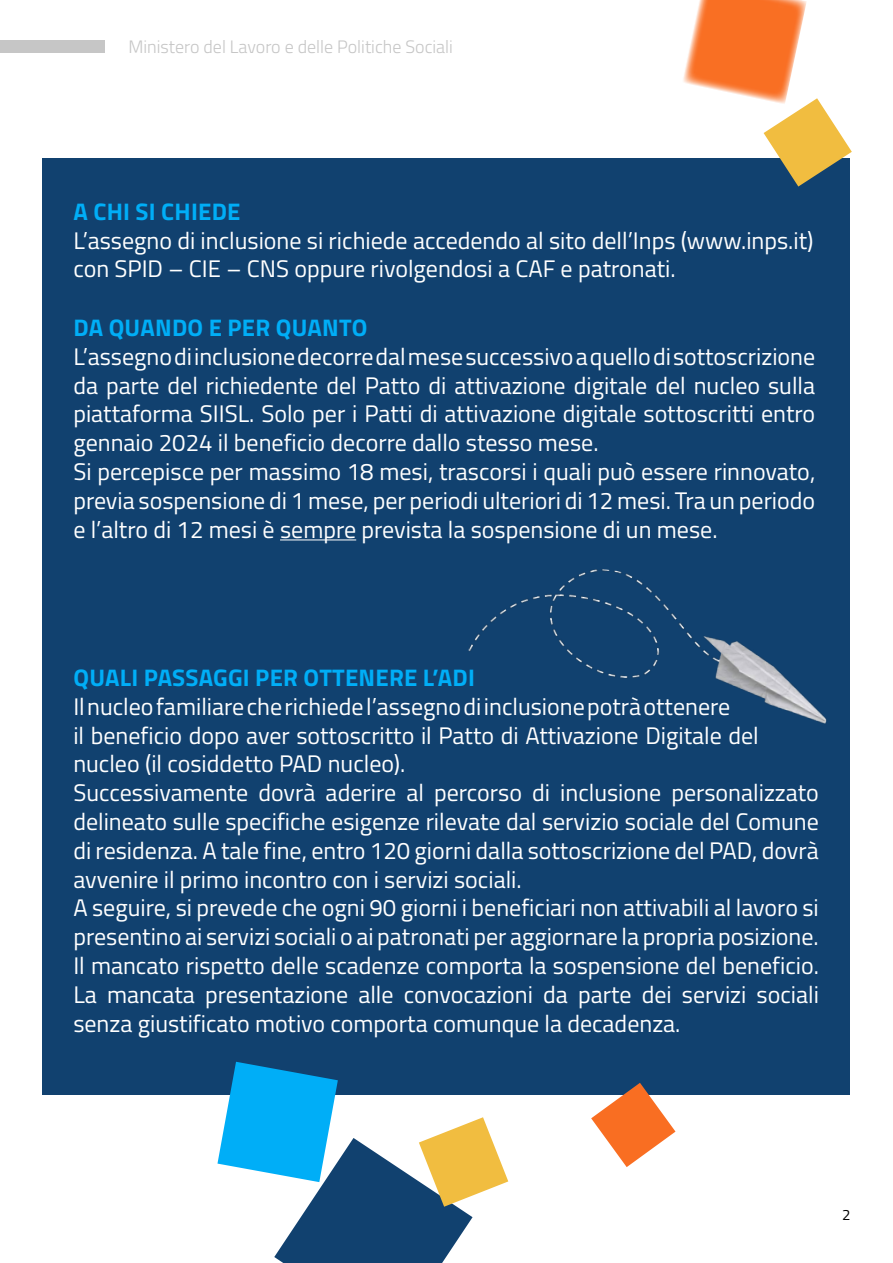
<style>
.page{position:relative;width:893px;height:1263px;background:#fff}
.page>*{position:absolute;margin:0;border:0;box-sizing:border-box;transform-origin:0 0}
.t1{font:24px/28.8px "Titillium Web";color:#fff}
.t2{font:700 24px "Titillium Web";letter-spacing:.01em;color:#00aef7}
.t3{font:300 18px "Titillium Web";color:#c6c6c6}
.t4{font:15px "Titillium Web";color:#000}
</style>
<div class="page">
<div style="left:43px;top:158px;width:807px;height:937px;background:#11416f"></div>
<hr style="left:280px;top:540px;width:76px;height:1px;background:#fff">
<div style="left:0;top:40px;width:105px;height:13px;background:#c6c6c6"></div>
<img style="left:468px;top:569px;width:359px;height:155px">
<svg style="left:591px;top:1083px;width:84px;height:84px"></svg>
<svg style="left:217px;top:1062px;width:291px;height:201px"></svg>
<svg style="left:683px;top:0;width:169px;height:187px"></svg>
<p class="t3" style="left:128px;top:34px;width:326px">Ministero del Lavoro e delle Politiche Sociali</p>
<p class="t2" style="left:73px;top:193px;width:169px">A CHI SI CHIEDE</p>
<p class="t1" style="left:73px;top:225px;width:742px">L’assegno di inclusione si richiede accedendo al sito dell’Inps (www.inps.it) con SPID – CIE – CNS oppure rivolgendosi a CAF e patronati.</p>
<p class="t2" style="left:73px;top:309px;width:296px">DA QUANDO E PER QUANTO</p>
<p class="t1" style="left:73px;top:341px;width:743px">L’assegno di inclusione decorre dal mese successivo a quello di sottoscrizione da parte del richiedente del Patto di attivazione digitale del nucleo sulla piattaforma SIISL. Solo per i Patti di attivazione digitale sottoscritti entro gennaio 2024 il beneficio decorre dallo stesso mese.<br>Si percepisce per massimo 18 mesi, trascorsi i quali può essere rinnovato, previa sospensione di 1 mese, per periodi ulteriori di 12 mesi. Tra un periodo e l’altro di 12 mesi è sempre prevista la sospensione di un mese.</p>
<p class="t2" style="left:73px;top:659px;width:403px">QUALI PASSAGGI PER OTTENERE L’ADI</p>
<p class="t1" style="left:73px;top:691px;width:747px">Il nucleo familiare che richiede l’assegno di inclusione potrà ottenere<br>il beneficio dopo aver sottoscritto il Patto di Attivazione Digitale del nucleo (il cosiddetto PAD nucleo).<br>Successivamente dovrà aderire al percorso di inclusione personalizzato delineato sulle specifiche esigenze rilevate dal servizio sociale del Comune di residenza. A tale fine, entro 120 giorni dalla sottoscrizione del PAD, dovrà avvenire il primo incontro con i servizi sociali.<br>A seguire, si prevede che ogni 90 giorni i beneficiari non attivabili al lavoro si presentino ai servizi sociali o ai patronati per aggiornare la propria posizione.<br>Il mancato rispetto delle scadenze comporta la sospensione del beneficio.<br>La mancata presentazione alle convocazioni da parte dei servizi sociali senza giustificato motivo comporta comunque la decadenza.</p>
<p class="t4" style="left:842px;top:1204px;width:10px">2</p>
</div>
